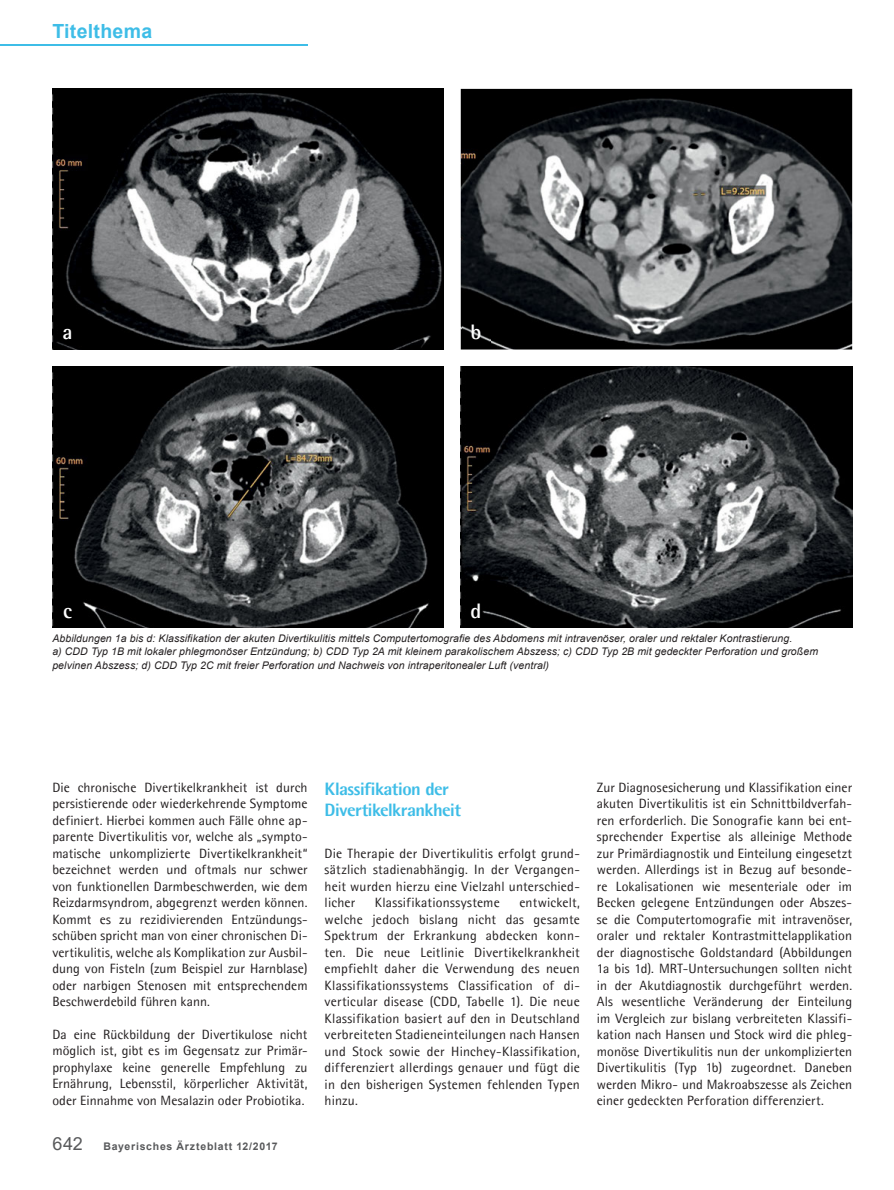
<style>
.page{position:relative;width:894px;height:1190px;background:#fff}
.page>*{position:absolute;margin:0;border:0;box-sizing:border-box;transform-origin:0 0}
.t1{font:700 21px "Agfa Rotis Semisans";color:#fff}
.t2{font:700 19.5px "Arial";letter-spacing:.015em;color:#3ebde7}
.t3{font:800 18px/21px "Agfa Rotis Semisans";letter-spacing:-.03em;color:#3ebde7}
.t4{font:13.5px/16.5px "Agfa Rotis Semisans";letter-spacing:.01em;color:#231f20;text-align:justify}
.t5{font:italic 10.5px/13.5px "Arial";letter-spacing:.01em;color:#231f20}
.t6{font:700 10.5px "Arial";letter-spacing:.07em;color:#58595b}
.s1{font-weight:400;font-size:18px}
</style>
<div class="page">
<hr style="left:0;top:44px;width:307px;height:1px;background:#3ebde7">
<img style="left:52px;top:89px;width:391px;height:261px">
<img style="left:460px;top:89px;width:392px;height:261px">
<img style="left:52px;top:367px;width:391px;height:260px">
<img style="left:460px;top:367px;width:392px;height:260px">
<img style="left:463px;top:316px;width:27px;height:33px">
<h2 class="t2" style="left:52px;top:20px;width:101px">Titelthema</h2>
<h1 class="t1" style="left:62px;top:319px;width:12px">a</h1>
<h1 class="t1" style="left:63px;top:598px;width:10px">c</h1>
<h1 class="t1" style="left:470px;top:319px;width:12px">b</h1>
<h1 class="t1" style="left:470px;top:598px;width:12px">d</h1>
<p class="t5" style="left:52px;top:631px;width:767px">Abbildungen 1a bis d: Klassifikation der akuten Divertikulitis mittels Computertomografie des Abdomens mit intravenöser, oraler und rektaler Kontrastierung.<br>a) CDD Typ 1B mit lokaler phlegmonöser Entzündung; b) CDD Typ 2A mit kleinem parakolischem Abszess; c) CDD Typ 2B mit gedeckter Perforation und großem pelvinen Abszess; d) CDD Typ 2C mit freier Perforation und Nachweis von intraperitonealer Luft (ventral)</p>
<p class="t4" style="left:52px;top:779px;width:257px">Die chronische Divertikelkrankheit ist durch persistierende oder wiederkehrende Symptome definiert. Hierbei kommen auch Fälle ohne ap&shy;parente Divertikulitis vor, welche als „sympto&shy;matische unkomplizierte Divertikelkrankheit“ bezeichnet werden und oftmals nur schwer von funktionellen Darmbeschwerden, wie dem Reizdarmsyndrom, abgegrenzt werden können.<br>Kommt es zu rezidivierenden Entzündungs&shy;schüben spricht man von einer chronischen Di&shy;vertikulitis, welche als Komplikation zur Ausbil&shy;dung von Fisteln (zum Beispiel zur Harnblase) oder narbigen Stenosen mit entsprechendem Beschwerdebild führen kann.</p>
<p class="t4" style="left:52px;top:1026px;width:257px">Da eine Rückbildung der Divertikulose nicht möglich ist, gibt es im Gegensatz zur Primär&shy;prophylaxe keine generelle Empfehlung zu Ernährung, Lebensstil, körperlicher Aktivität, oder Einnahme von Mesalazin oder Probiotika.</p>
<p class="t6" style="left:52px;top:1140px;width:227px"><span class="s1">642</span> Bayerisches Ärzteblatt 12/2017</p>
<h3 class="t3" style="left:324px;top:778px;width:138px">Klassifikation der<br>Divertikelkrankheit</h3>
<p class="t4" style="left:324px;top:845px;width:257px">Die Therapie der Divertikulitis erfolgt grund&shy;sätzlich stadienabhängig. In der Vergangen&shy;heit wurden hierzu eine Vielzahl unterschied&shy;licher</p>
<p class="t4" style="left:375px;top:894px;width:126px">Klassifikationssysteme</p>
<p class="t4" style="left:324px;top:894px;width:257px;text-indent:195px">entwickelt, welche jedoch bislang nicht das gesamte Spektrum der Erkrankung abdecken konn&shy;ten. Die neue Leitlinie Divertikelkrankheit empfiehlt daher die Verwendung des neuen Klassifikationssystems Classification of di&shy;verticular disease (CDD, Tabelle 1). Die neue Klassifikation basiert auf den in Deutschland verbreiteten Stadieneinteilungen nach Hansen und Stock sowie der Hinchey-Klassifikation, differenziert allerdings genauer und fügt die in den bisherigen Systemen fehlenden Typen hinzu.</p>
<p class="t4" style="left:597px;top:779px;width:257px">Zur Diagnosesicherung und Klassifikation einer akuten Divertikulitis ist ein Schnittbildverfah&shy;ren erforderlich. Die Sonografie kann bei ent&shy;sprechender Expertise als alleinige Methode zur Primä rdiagnostik und Einteilung eingesetzt werden. Allerdings ist in Bezug auf besonde&shy;re Lokalisationen wie mesenteriale oder im Becken gelegene Entzündungen oder Abszes&shy;se die Computertomografie mit intravenöser, oraler und rektaler Kontrastmittelapplikation der diagnostische Goldstandard (Abbildungen 1a bis 1d). MRT-Untersuchungen sollten nicht in der Akutdiagnostik durchgeführt werden.<br>Als wesentliche Veränderung der Einteilung im Vergleich zur bislang verbreiteten Klassifi&shy;kation nach Hansen und Stock wird die phleg&shy;monöse Divertikulitis nun der unkomplizierten Divertikulitis (Typ 1b) zugeordnet. Daneben werden Mikro- und Makroabszesse als Zeichen einer gedeckten Perforation differenziert.</p>
</div>
